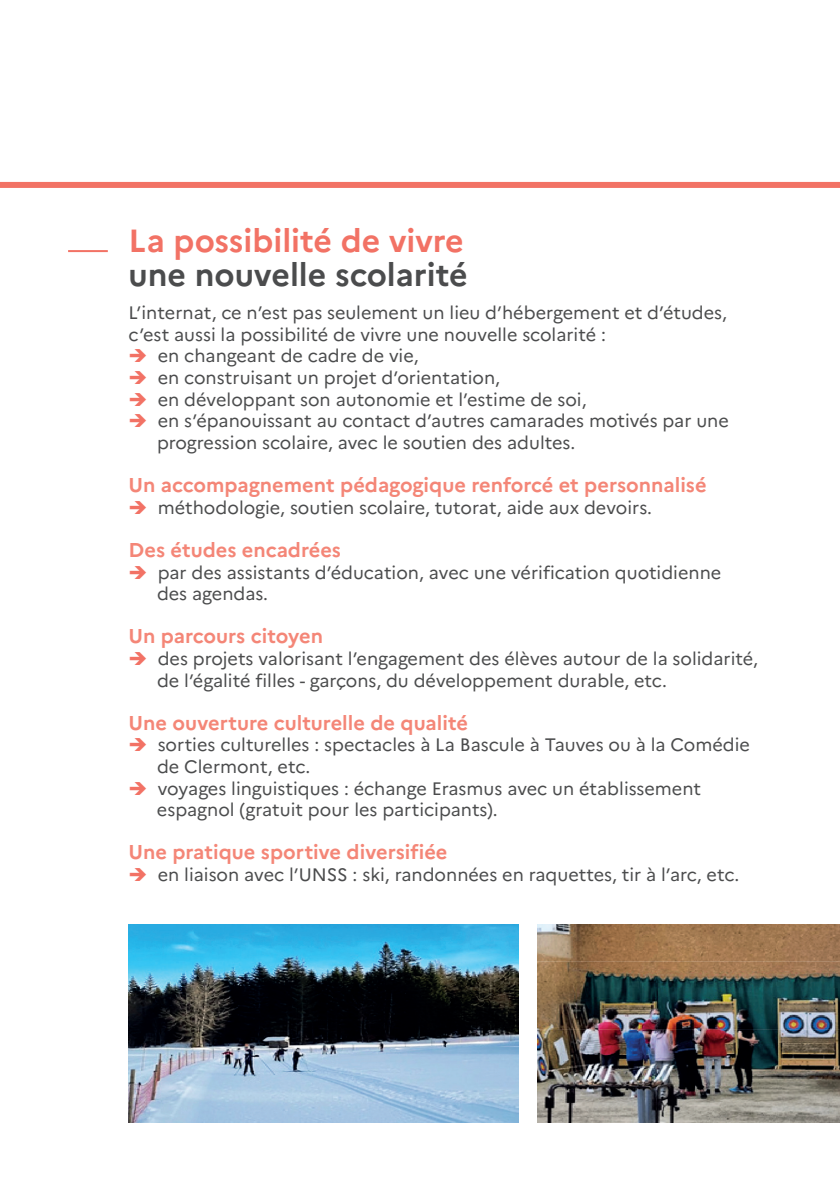
<style>
.page{position:relative;width:840px;height:1191px;background:#fff}
.page>*{position:absolute;margin:0;border:0;box-sizing:border-box;transform-origin:0 0}
.t1{font:700 32px "Marianne";color:#f27265}
.t2{font:700 32px "Marianne";color:#4b4c4d}
.t3{font:700 20px "Marianne";color:#f48677}
.t4{font:18px/21.6px "Marianne";color:#4b4c4d}
.s1{color:#f27265}
</style>
<div class="page">
<div style="left:0;top:182px;width:839px;height:6px;background:#f27265"></div>
<hr style="left:68px;top:250px;width:40px;height:2px;background:#f27265">
<img style="left:129px;top:924px;width:389px;height:199px">
<img style="left:537px;top:924px;width:302px;height:199px">
<h1 class="t1" style="left:129px;top:221px;width:336px">La possibilité de vivre</h1>
<h1 class="t2" style="left:129px;top:255px;width:340px">une nouvelle scolarité</h1>
<p class="t4" style="left:129px;top:302px;width:599px">L’internat, ce n’est pas seulement un lieu d’hébergement et d’études, c’est aussi la possibilité de vivre une nouvelle scolarité :</p>
<p class="t4" style="left:129px;top:345px;width:291px"><span class="s1">➔</span> en changeant de cadre de vie,</p>
<p class="t4" style="left:129px;top:367px;width:373px"><span class="s1">➔</span> en construisant un projet d’orientation,</p>
<p class="t4" style="left:129px;top:388px;width:459px"><span class="s1">➔</span> en développant son autonomie et l’estime de soi,</p>
<p class="t4" style="left:157px;top:410px;width:573px;text-indent:-28px"><span class="s1">➔</span> en s’épanouissant au contact d’autres camarades motivés par une progression scolaire, avec le soutien des adultes.</p>
<p class="t3" style="left:129px;top:473px;width:579px">Un accompagnement pédagogique renforcé et personnalisé</p>
<p class="t4" style="left:129px;top:496px;width:524px"><span class="s1">➔</span> méthodologie, soutien scolaire, tutorat, aide aux devoirs.</p>
<p class="t3" style="left:129px;top:537px;width:214px">Des études encadrées</p>
<p class="t4" style="left:157px;top:561px;width:565px;text-indent:-28px"><span class="s1">➔</span> par des assistants d’éducation, avec une vérification quotidienne des agendas.</p>
<p class="t3" style="left:129px;top:624px;width:196px">Un parcours citoyen</p>
<p class="t4" style="left:157px;top:647px;width:602px;text-indent:-28px"><span class="s1">➔</span> des projets valorisant l’engagement des élèves autour de la solidarité, de l’égalité filles - garçons, du développement durable, etc.</p>
<p class="t3" style="left:129px;top:710px;width:340px">Une ouverture culturelle de qualité</p>
<p class="t4" style="left:157px;top:734px;width:594px;text-indent:-28px"><span class="s1">➔</span> sorties culturelles : spectacles à La Bascule à Tauves ou à la Comédie de Clermont, etc.</p>
<p class="t4" style="left:157px;top:777px;width:545px;text-indent:-28px"><span class="s1">➔</span> voyages linguistiques : échange Erasmus avec un établissement espagnol (gratuit pour les participants).</p>
<p class="t3" style="left:129px;top:840px;width:320px">Une pratique sportive diversifiée</p>
<p class="t4" style="left:129px;top:863px;width:611px"><span class="s1">➔</span> en liaison avec l’UNSS : ski, randonnées en raquettes, tir à l’arc, etc.</p>
</div>
